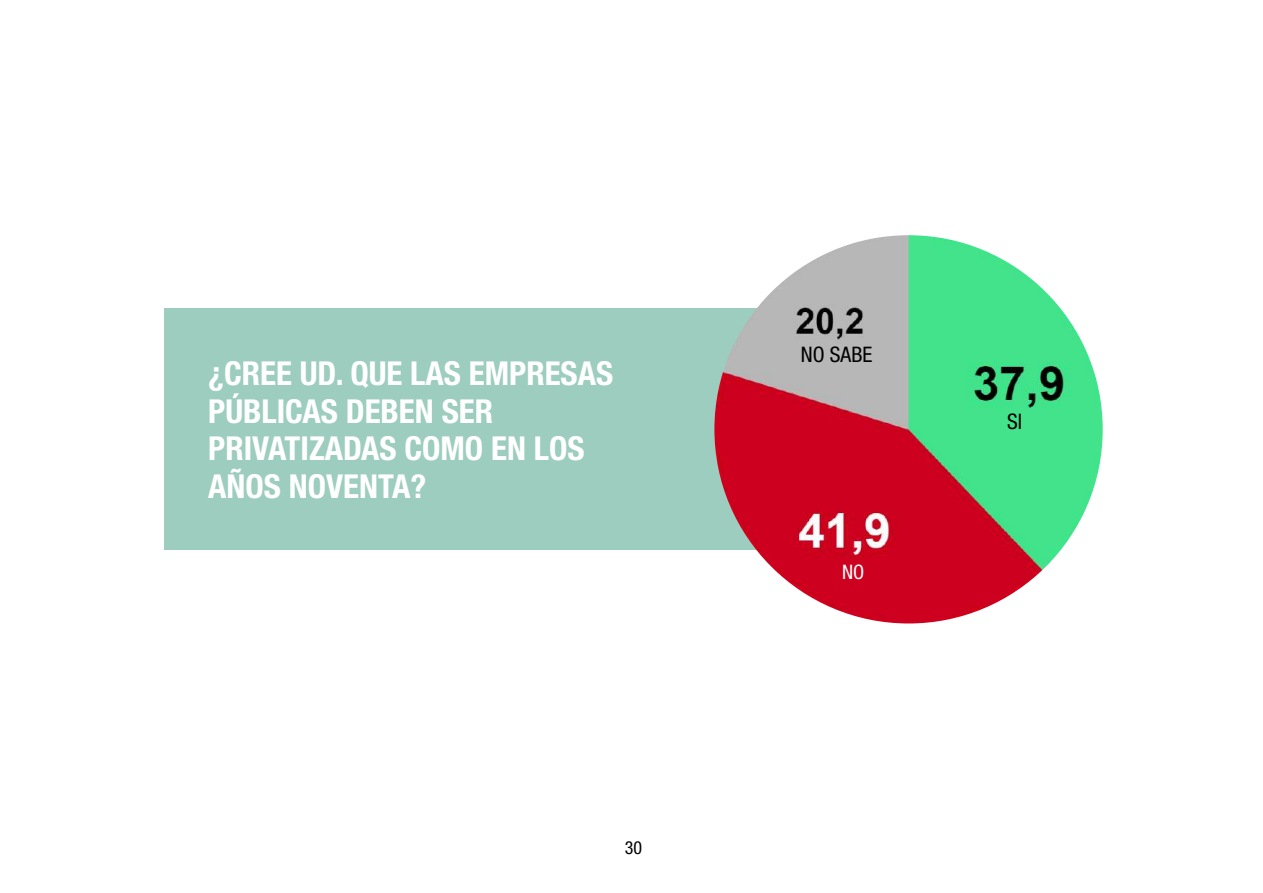
<style>
.page{position:relative;width:1263px;height:893px;background:#fff}
.page>*{position:absolute;margin:0;border:0;box-sizing:border-box;transform-origin:0 0}
.t1{font:700 condensed 33px/37.5px "Helvetica Neue LT Pro";color:#fff}
.t2{font:condensed 21.45px "Helvetica Neue LT Pro";color:#000}
.t3{font:condensed 19.95px "Helvetica Neue LT Pro";color:#fff}
.t4{font:condensed 18px "Helvetica Neue LT Pro";color:#000}
</style>
<div class="page">
<div style="left:165px;top:309px;width:732px;height:241px;background:#9dcdbe"></div>
<img style="left:714px;top:235px;width:389px;height:388px;border-radius:194px">
<p class="t1" style="left:208px;top:354px;width:406px">¿CREE UD. QUE LAS EMPRESAS<br>PÚBLICAS DEBEN SER<br>PRIVATIZADAS COMO EN LOS<br>AÑOS NOVENTA?</p>
<p class="t4" style="left:625px;top:837px;width:19px">30</p>
<p class="t2" style="left:801px;top:342px;width:73px">NO SABE</p>
<p class="t3" style="left:842px;top:561px;width:24px">NO</p>
<p class="t2" style="left:1007px;top:409px;width:17px">SI</p>
</div>
